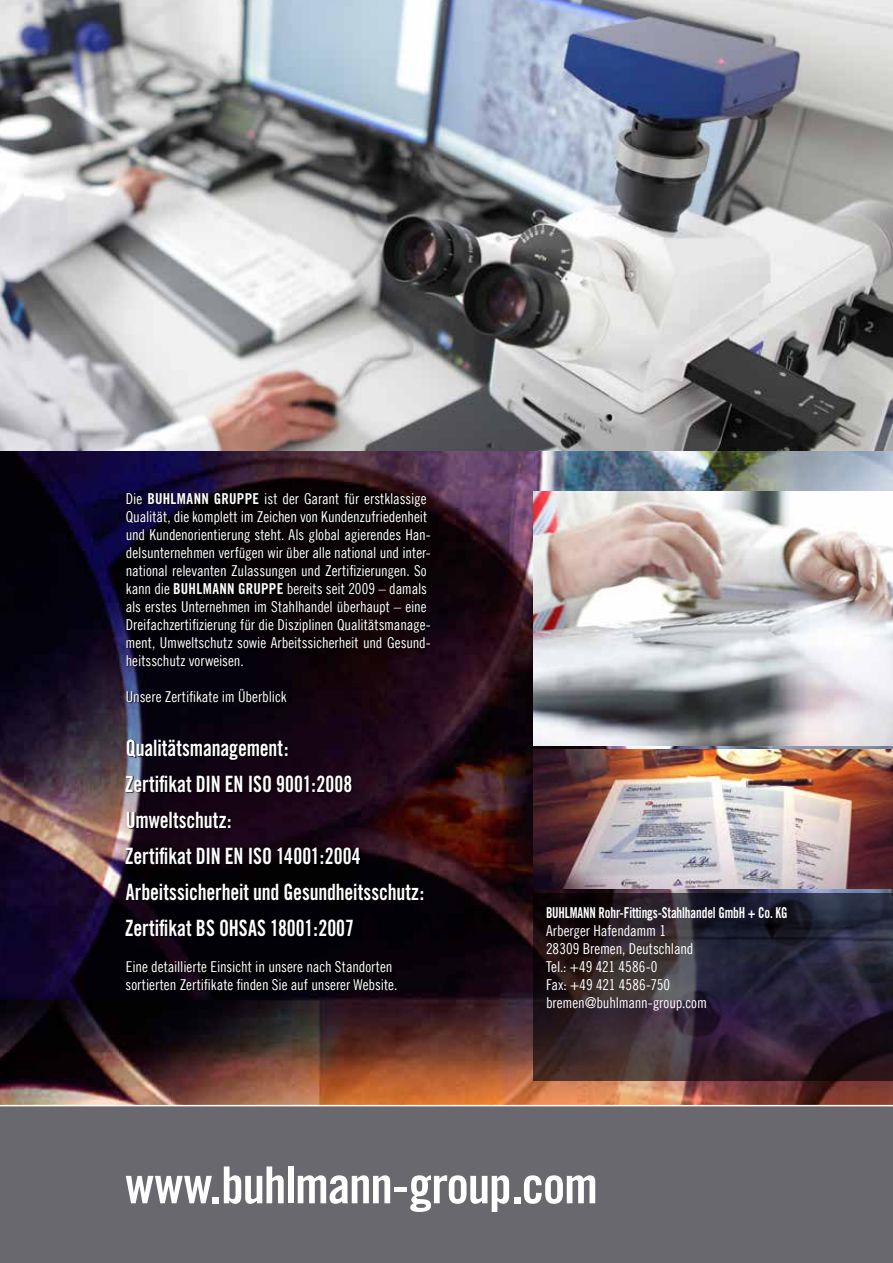
<style>
.page{position:relative;width:893px;height:1263px;background:#fff}
.page>*{position:absolute;margin:0;border:0;box-sizing:border-box;transform-origin:0 0}
.t1{font:51px "Trade Gothic Bold Cond Twenty";letter-spacing:-.025em;color:#fff}
.t2{font:22.5px/36px "Trade Gothic Bold Cond Twenty";color:#fff;scale:.89 1}
.t3{font:15px/18px "Trade Gothic Cond Eighteen";letter-spacing:-.005em;color:#fff}
.t4{font:15px "Trade Gothic Bold Cond Twenty";letter-spacing:-.01em;color:#fff;scale:.86 1}
.s1{font-family:"Trade Gothic Bold Cond Twenty"}
</style>
<div class="page">
<img style="left:0;top:450px;width:893px;height:655px">
<div style="left:0;top:1106px;width:893px;height:157px;background:#68686e"></div>
<img style="left:0;top:0;width:893px;height:450px">
<img style="left:534px;top:750px;width:359px;height:139px">
<img style="left:534px;top:492px;width:359px;height:254px">
<svg style="left:534px;top:893px;width:359px;height:187px;background:#2b222e"></svg>
<div style="left:126px;top:493px;width:306px;height:498px;background:#000;opacity:.95"></div>
<p class="t3" style="left:126px;top:489px;width:307px">Die <span class="s1">BUHLMANN GRUPPE</span> ist der Garant für erstklassige Qualität, die komplett im Zeichen von Kundenzufriedenheit und Kundenorientierung steht. Als global agierendes Han&shy;delsunternehmen verfügen wir über alle national und inter&shy;national relevanten Zulassungen und Zertifizierungen. So kann die <span class="s1">BUHLMANN GRUPPE</span> bereits seit 2009 – damals als erstes Unternehmen im Stahlhandel überhaupt – eine Dreifachzertifizierung für die Disziplinen Qualitätsmanage&shy;ment, Umweltschutz sowie Arbeitssicherheit und Gesund&shy;heitsschutz vorweisen.</p>
<p class="t3" style="left:126px;top:687px;width:162px">Unsere Zertifikate im Überblick</p>
<h2 class="t2" style="left:125px;top:730px;width:338px">Qualitätsmanagement:<br>Zertifikat DIN EN ISO 9001:2008<br>Umweltschutz:<br>Zertifikat DIN EN ISO 14001:2004<br>Arbeitssicherheit und Gesundheitsschutz:<br>Zertifikat BS OHSAS 18001:2007</h2>
<p class="t3" style="left:126px;top:957px;width:273px">Eine detaillierte Einsicht in unsere nach Standorten sortierten Zertifikate finden Sie auf unserer Website.</p>
<p class="t4" style="left:546px;top:904px;width:16px">Buhlmann</p>
<p class="t4" style="left:599px;top:904px;width:221px">Rohr-Fittings-Stahlhandel GmbH + Co. KG</p>
<p class="t3" style="left:546px;top:921px;width:163px">Arberger Hafendamm 1<br>28309 Bremen, Deutschland<br>Tel.: +49 421 4586-0<br>Fax: +49 421 4586-750 bremen@buhlmann-group.com</p>
<h1 class="t1" style="left:125px;top:1154px;width:474px">www.buhlmann-group.com</h1>
</div>
